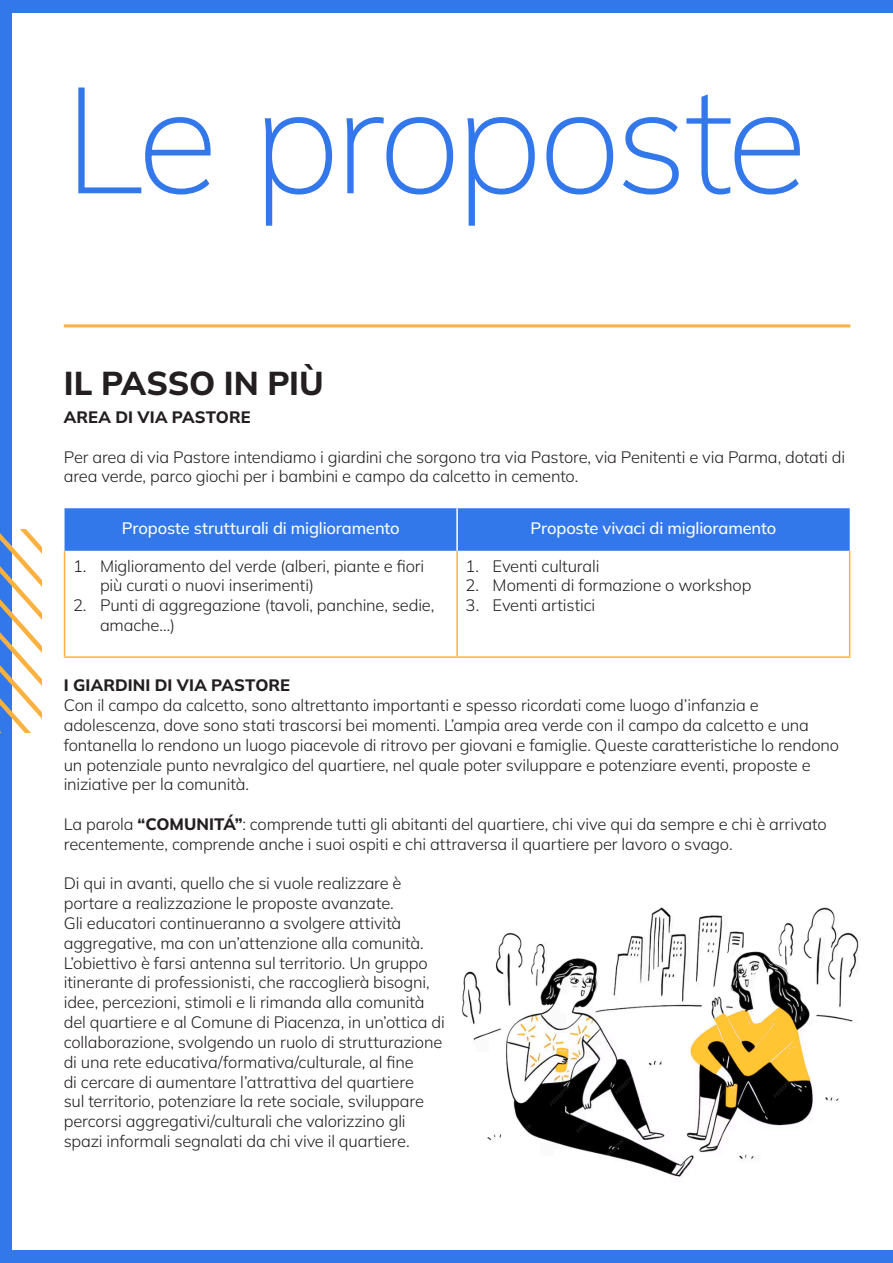
<style>
.page{position:relative;width:893px;height:1263px;background:#fff}
.page>*{position:absolute;margin:0;border:0;box-sizing:border-box;transform-origin:0 0}
.t1{font:200 150px "Mulish";letter-spacing:-.04em;color:#3378eb}
.t2{font:800 33px "Mulish";letter-spacing:-.005em;color:#231f20}
.t3{font:300 16.5px/19.8px "Mulish";letter-spacing:-.01em;color:#231f20}
.t4{font:500 16.5px "Mulish";letter-spacing:-.01em;color:#fff}
.t5{font:800 16.5px "Mulish";letter-spacing:.005em;color:#231f20}
.s1{font-weight:800}
</style>
<div class="page">
<div style="left:0;top:11px;width:11px;height:1252px;background:#3378eb"></div>
<div style="left:0;top:0;width:893px;height:13px;background:#3378eb"></div>
<div style="left:0;top:1250px;width:893px;height:13px;background:#3378eb"></div>
<svg style="left:0;top:529px;width:41px;height:204px"></svg>
<img style="left:461px;top:907px;width:398px;height:270px">
<hr style="left:64px;top:324px;width:786px;height:3px;background:#fbb03f">
<div style="left:65px;top:508px;width:785px;height:43px;background:#3378eb"></div>
<hr style="left:64px;top:551px;width:1px;height:105px;background:#fbb13f">
<hr style="left:456px;top:551px;width:2px;height:105px;background:#fbb13f">
<hr style="left:849px;top:551px;width:1px;height:105px;background:#fbb13f">
<hr style="left:64px;top:656px;width:393px;height:2px;background:#fbb13f">
<hr style="left:457px;top:656px;width:393px;height:2px;background:#fbb13f">
<hr style="left:456px;top:508px;width:2px;height:43px;background:#fff">
<p class="t1" style="left:64px;top:38px;width:745px">Le proposte</p>
<p class="t2" style="left:64px;top:361px;width:262px">IL PASSO IN PIÙ</p>
<p class="t5" style="left:64px;top:406px;width:188px">AREA DI VIA PASTORE</p>
<p class="t3" style="left:64px;top:446px;width:783px">Per area di via Pastore intendiamo i giardini che sorgono tra via Pastore, via Penitenti e via Parma, dotati di area verde, parco giochi per i bambini e campo da calcetto in cemento.</p>
<p class="t4" style="left:122px;top:517px;width:279px">Proposte strutturali di miglioramento</p>
<p class="t4" style="left:530px;top:517px;width:247px">Proposte vivaci di miglioramento</p>
<p class="t3" style="left:100px;top:555px;width:326px;text-indent:-27px">1. Miglioramento del verde (alberi, piante e fiori più curati o nuovi inserimenti)</p>
<p class="t3" style="left:100px;top:595px;width:336px;text-indent:-27px">2. Punti di aggregazione (tavoli, panchine, sedie, amache…)</p>
<p class="t3" style="left:466px;top:555px;width:135px">1. Eventi culturali</p>
<p class="t3" style="left:466px;top:575px;width:287px">2. Momenti di formazione o workshop</p>
<p class="t3" style="left:466px;top:595px;width:131px">3. Eventi artistici</p>
<p class="t5" style="left:64px;top:674px;width:228px">I GIARDINI DI VIA PASTORE</p>
<p class="t3" style="left:64px;top:695px;width:777px">Con il campo da calcetto, sono altrettanto importanti e spesso ricordati come luogo d’infanzia e adolescenza, dove sono stati trascorsi bei momenti. L’ampia area verde con il campo da calcetto e una fontanella lo rendono un luogo piacevole di ritrovo per giovani e famiglie. Queste caratteristiche lo rendono un potenziale punto nevralgico del quartiere, nel quale poter sviluppare e potenziare eventi, proposte e iniziative per la comunità.</p>
<p class="t3" style="left:64px;top:814px;width:764px">La parola <span class="s1">“COMUNITÁ”</span>: comprende tutti gli abitanti del quartiere, chi vive qui da sempre e chi è arrivato recentemente, comprende anche i suoi ospiti e chi attraversa il quartiere per lavoro o svago.</p>
<p class="t3" style="left:64px;top:873px;width:383px">Di qui in avanti, quello che si vuole realizzare è portare a realizzazione le proposte avanzate.<br>Gli educatori continueranno a svolgere attività aggregative, ma con un’attenzione alla comunità.<br>L’obiettivo è farsi antenna sul territorio. Un gruppo itinerante di professionisti, che raccoglierà bisogni, idee, percezioni, stimoli e li rimanda alla comunità del quartiere e al Comune di Piacenza, in un’ottica di collaborazione, svolgendo un ruolo di strutturazione di una rete educativa/formativa/culturale, al fine<br>di cercare di aumentare l’attrattiva del quartiere<br>sul territorio, potenziare la rete sociale, sviluppare percorsi aggregativi/culturali che valorizzino gli spazi informali segnalati da chi vive il quartiere.</p>
</div>
